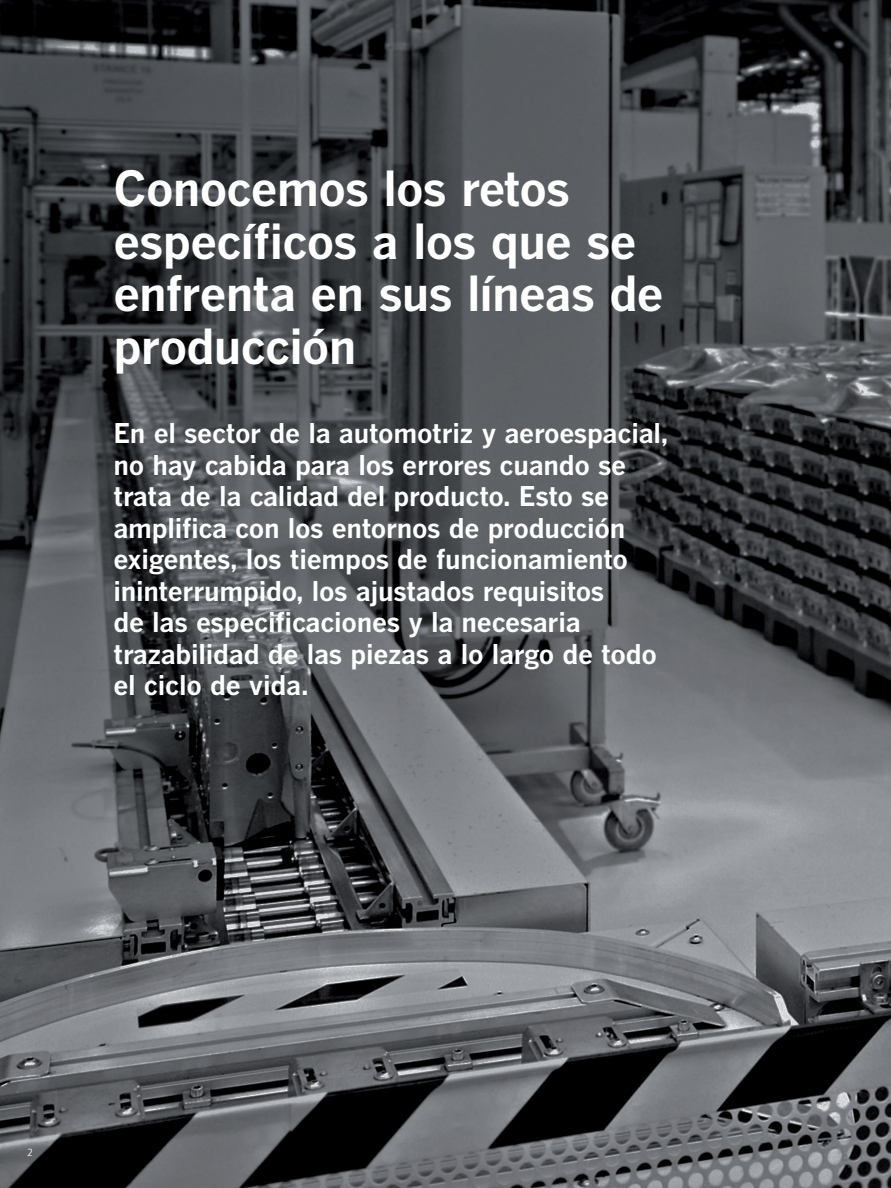
<style>
.page{position:relative;width:891px;height:1188px;background:#fff}
.page>*{position:absolute;margin:0;border:0;box-sizing:border-box;transform-origin:0 0}
.t1{font:700 48px/52.5px "Benton Gothic";letter-spacing:-.02em;color:#fff}
.t2{font:700 27px/31.5px "Benton Gothic";letter-spacing:-.01em;color:#fff}
.t3{font:300 10.5px "FS Albert Pro";color:#fff}
</style>
<div class="page">
<img style="left:0;top:0;width:891px;height:1188px">
<h1 class="t1" style="left:113px;top:163px;width:552px">Conocemos los retos específicos a los que se enfrenta en sus líneas de producción</h1>
<p class="t2" style="left:113px;top:418px;width:557px">En el sector de la automotriz y aeroespacial, no hay cabida para los errores cuando se trata de la calidad del producto. Esto se amplifica con los entornos de producción exigentes, los tiempos de funcionamiento ininterrumpido, los ajustados requisitos<br>de las especificaciones y la necesaria trazabilidad de las piezas a lo largo de todo el ciclo de vida.</p>
<p class="t3" style="left:27px;top:1145px;width:7px">2</p>
</div>
